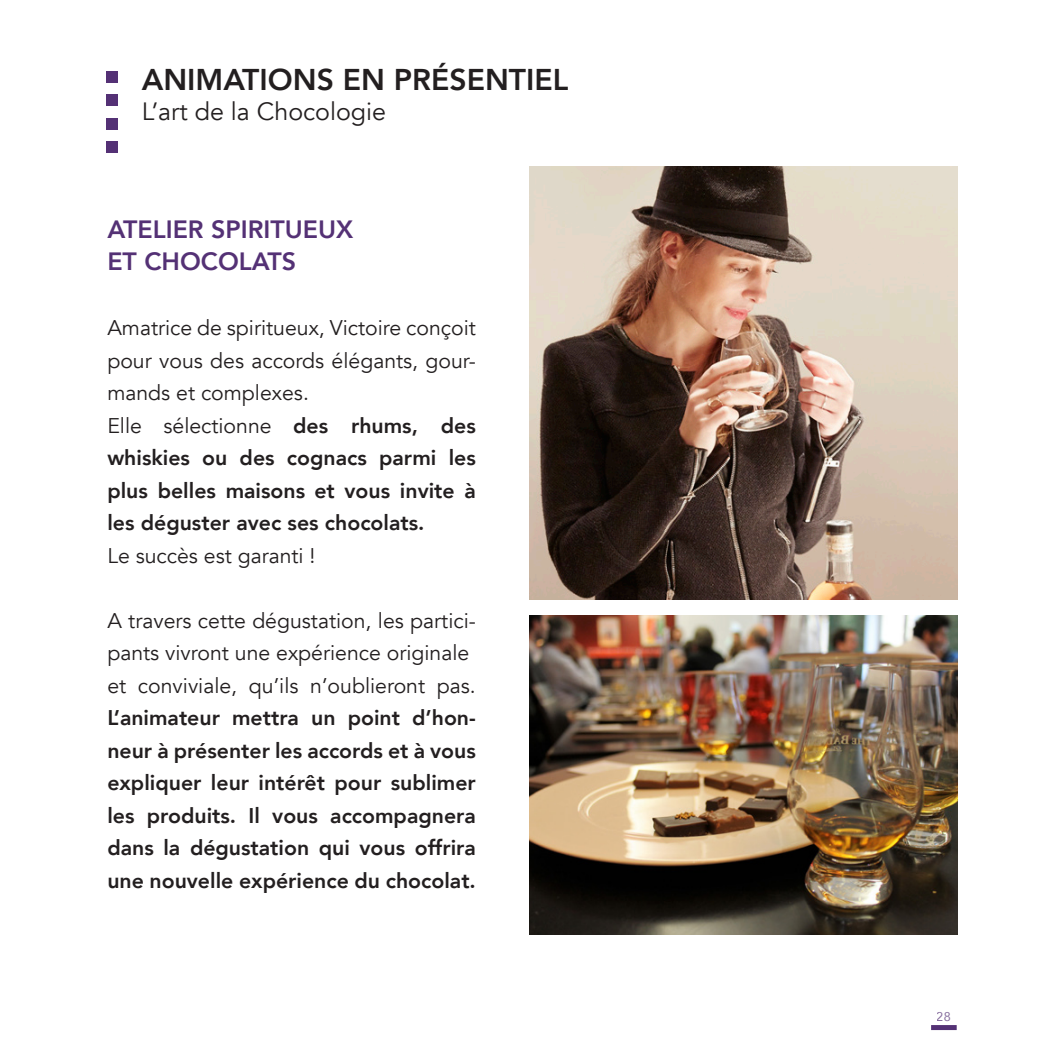
<style>
.page{position:relative;width:1063px;height:1063px;background:#fff}
.page>*{position:absolute;margin:0;border:0;box-sizing:border-box;transform-origin:0 0}
.t1{font:800 30px "Avenir";color:#231f20}
.t2{font:800 25px "Avenir";color:#543175}
.t3{font:25px "Avenir";color:#231f20}
.t4{font:800 21.25px/32.5px "Avenir";color:#231f20;text-align:justify}
.t5{font:21.25px/32.5px "Avenir";color:#231f20;text-align:justify}
.t6{font:12.75px "Avenir";color:#543175}
.s1{font-weight:400}
</style>
<div class="page">
<div style="left:931px;top:1025px;width:26px;height:5px;background:#543175"></div>
<div style="left:106px;top:71px;width:12px;height:12px;background:#543175"></div>
<div style="left:106px;top:94px;width:12px;height:12px;background:#543175"></div>
<div style="left:106px;top:118px;width:12px;height:11px;background:#543175"></div>
<div style="left:106px;top:141px;width:12px;height:12px;background:#543175"></div>
<img style="left:530px;top:167px;width:427px;height:433px">
<img style="left:530px;top:615px;width:427px;height:320px">
<p class="t1" style="left:142px;top:56px;width:428px">ANIMATIONS EN PRÉSENTIEL</p>
<p class="t3" style="left:142px;top:97px;width:246px">L’art de la Chocologie</p>
<p class="t2" style="left:107px;top:209px;width:247px">ATELIER SPIRITUEUX</p>
<p class="t2" style="left:107px;top:242px;width:190px">ET CHOCOLATS</p>
<p class="t5" style="left:107px;top:312px;width:370px">Amatrice de spiritueux, Victoire conçoit pour vous des accords élégants, gour&shy;mands et complexes.</p>
<p class="t4" style="left:107px;top:409px;width:370px"><span class="s1">Elle sélectionne</span> des rhums, des whiskies ou des cognacs parmi les plus belles maisons et vous invite à les déguster avec ses chocolats.</p>
<p class="t5" style="left:107px;top:539px;width:210px">Le succès est garanti !</p>
<p class="t5" style="left:107px;top:604px;width:370px">A travers cette dégustation, les partici&shy;pants vivront une expérience originale</p>
<p class="t4" style="left:107px;top:669px;width:370px"><span class="s1">et conviviale, qu’ils n’oublieront pas.<br></span>L’animateur mettra un point d’hon&shy;neur à présenter les accords et à vous expliquer leur intérêt pour sublimer les produits. Il vous accompagnera dans la dégustation qui vous offrira une nouvelle expérience du chocolat.</p>
<p class="t6" style="left:937px;top:1006px;width:16px">28</p>
</div>
